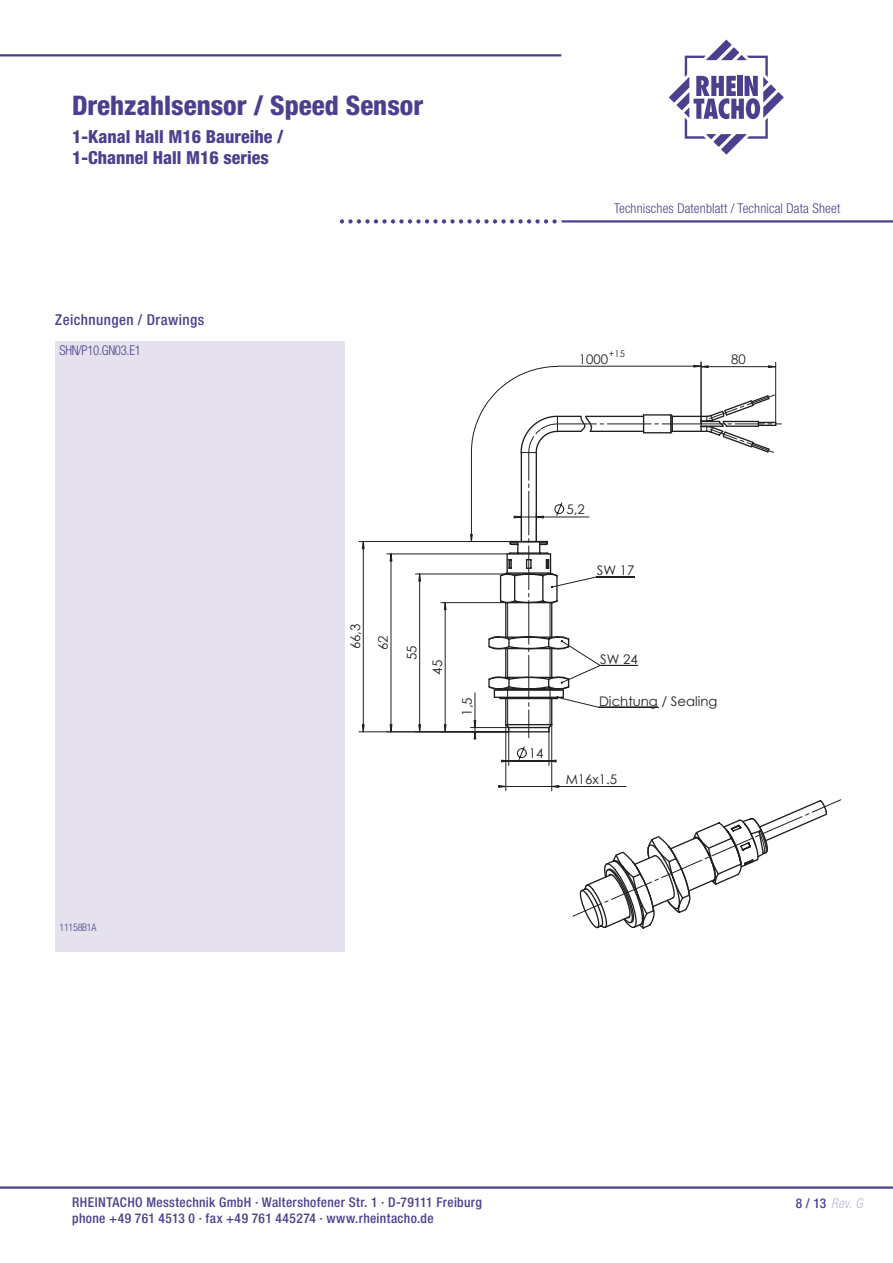
<style>
.page{position:relative;width:893px;height:1263px;background:#fff}
.page>*{position:absolute;margin:0;border:0;box-sizing:border-box;transform-origin:0 0}
.t1{font:800 condensed 27px "Helvetica Neue LT Std";color:#4e3f8e}
.t2{font:800 condensed 18px/21.6px "Helvetica Neue LT Std";color:#4e3f8e}
.t3{font:500 condensed 15px "Helvetica Neue LT Std";letter-spacing:.03em;color:#4e3f8e}
.t4{font:500 condensed 13.5px/16.5px "Helvetica Neue LT Std";letter-spacing:.025em;color:#4e3f8e}
.t5{font:300 condensed 13.5px "Helvetica Neue LT Std";letter-spacing:.01em;color:#4e3f8e}
.t6{font:300 condensed 13.5px "Helvetica Neue LT Std";letter-spacing:-.025em;color:#4e3f8e;scale:.95 1}
.t7{font:italic 300 condensed 13.5px "Helvetica Neue LT Std";color:#bab3d2}
.t8{font:13.2px "Century Gothic";color:#231f20}
.t9{font:300 condensed 10.5px "Helvetica Neue LT Std";letter-spacing:-.025em;color:#4e3f8e;scale:.95 1}
.t10{font:9.3px "Century Gothic";color:#231f20}
.s1{font-weight:500;font-style:normal;color:#4e3f8e}
</style>
<div class="page">
<hr style="left:0;top:1186px;width:893px;height:3px;background:#4e3f8e">
<svg style="left:669px;top:40px;width:115px;height:115px"></svg>
<hr style="left:561px;top:220px;width:332px;height:3px;background:#4e3f8e">
<svg style="left:340px;top:219px;width:217px;height:5px"></svg>
<hr style="left:0;top:54px;width:561px;height:2px;background:#4e3f8e">
<div style="left:55px;top:341px;width:289px;height:610px;background:#e5e2ee"></div>
<svg style="left:552px;top:785px;width:7px;height:3px"></svg>
<hr style="left:505px;top:725px;width:1px;height:66px;background:#231f20">
<hr style="left:551px;top:725px;width:1px;height:66px;background:#231f20">
<svg style="left:498px;top:785px;width:8px;height:3px"></svg>
<hr style="left:506px;top:786px;width:120px;height:1px;background:#231f20">
<svg style="left:548px;top:759px;width:9px;height:4px"></svg>
<hr style="left:508px;top:728px;width:1px;height:37px;background:#231f20">
<hr style="left:549px;top:728px;width:1px;height:37px;background:#231f20">
<svg style="left:501px;top:759px;width:8px;height:4px"></svg>
<hr style="left:509px;top:761px;width:40px;height:1px;background:#231f20">
<svg style="left:358px;top:541px;width:112px;height:191px"></svg>
<hr style="left:467px;top:541px;width:54px;height:1px;background:#231f20">
<hr style="left:775px;top:362px;width:1px;height:60px;background:#231f20">
<hr style="left:701px;top:362px;width:1px;height:54px;background:#231f20">
<svg style="left:470px;top:365px;width:307px;height:375px"></svg>
<svg style="left:528px;top:394px;width:254px;height:344px"></svg>
<svg style="left:572px;top:799px;width:270px;height:130px"></svg>
<h1 class="t1" style="left:72px;top:89px;width:353px">Drehzahlsensor / Speed Sensor</h1>
<h2 class="t2" style="left:72px;top:125px;width:213px">1-Kanal Hall M16 Baureihe /<br>1-Channel Hall M16 series</h2>
<p class="t3" style="left:55px;top:311px;width:150px">Zeichnungen / Drawings</p>
<p class="t6" style="left:60px;top:343px;width:87px">SHN/P10.GN03.E1</p>
<p class="t9" style="left:60px;top:921px;width:40px">11158B1A</p>
<p class="t8" style="left:346px;top:649px;width:27px;rotate:-90deg">66,3</p>
<p class="t8" style="left:374px;top:650px;width:16px;rotate:-90deg">62</p>
<p class="t8" style="left:402px;top:660px;width:16px;rotate:-90deg">55</p>
<p class="t8" style="left:428px;top:675px;width:16px;rotate:-90deg">45</p>
<p class="t8" style="left:458px;top:715px;width:20px;rotate:-90deg">1,5</p>
<p class="t5" style="left:614px;top:200px;width:228px">Technisches Datenblatt / Technical Data Sheet</p>
<p class="t10" style="left:609px;top:347px;width:17px">+15</p>
<p class="t8" style="left:579px;top:349px;width:31px">1000</p>
<p class="t8" style="left:731px;top:350px;width:16px">80</p>
<p class="t8" style="left:566px;top:500px;width:20px">5,2</p>
<p class="t8" style="left:597px;top:561px;width:39px">SW 17</p>
<p class="t8" style="left:529px;top:744px;width:16px">14</p>
<p class="t8" style="left:600px;top:650px;width:39px">SW 24</p>
<p class="t8" style="left:599px;top:692px;width:120px">Dichtung / Sealing</p>
<p class="t8" style="left:566px;top:770px;width:53px">M16x1.5</p>
<p class="t4" style="left:72px;top:1193px;width:411px">RHEINTACHO Messtechnik GmbH · Waltershofener Str. 1 · D-79111 Freiburg phone +49 761 4513 0 · fax +49 761 445274 · www.rheintacho.de</p>
<p class="t7" style="left:796px;top:1196px;width:69px"><span class="s1">8 / 13</span> Rev. G</p>
</div>
